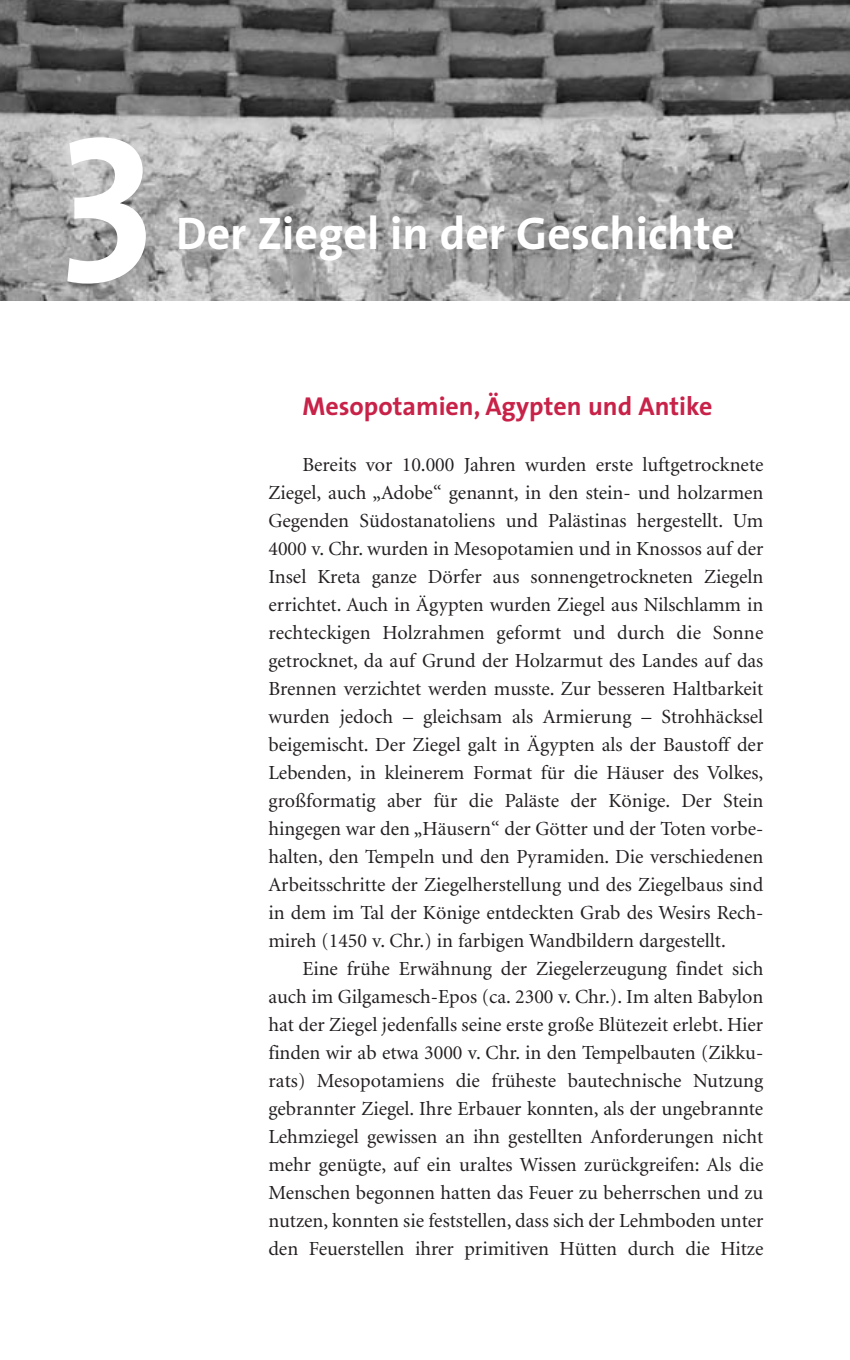
<style>
.page{position:relative;width:850px;height:1360px;background:#fff}
.page>*{position:absolute;margin:0;border:0;box-sizing:border-box;transform-origin:0 0}
.t1{font:700 206px "The Sans";color:#fff}
.t2{font:700 46px "The Sans";color:#fff}
.t3{font:700 26px "The Sans";color:#c82249}
.t4{font:20px/28px "Minion";color:#231f20;text-align:justify}
</style>
<div class="page">
<img style="left:0;top:0;width:850px;height:300px">
<h1 class="t1" style="left:60px;top:91px;width:96px">3</h1>
<h2 class="t2" style="left:176px;top:214px;width:560px">Der Ziegel in der Geschichte</h2>
<h3 class="t3" style="left:302px;top:396px;width:412px">Mesopotamien, Ägypten und Antike</h3>
<p class="t4" style="left:268px;top:453px;width:497px;text-indent:34px">Bereits vor 10.000 Jahren wurden erste luftgetrocknete Ziegel, auch „Adobe“ genannt, in den stein- und holzarmen Gegenden Südostanatoliens und Palästinas hergestellt. Um 4000 v. Chr. wurden in Mesopotamien und in Knossos auf der Insel Kreta ganze Dörfer aus sonnengetrockneten Ziegeln errichtet. Auch in Ägypten wurden Ziegel aus Nilschlamm in rechteckigen Holzrahmen geformt und durch die Sonne getrocknet, da auf Grund der Holzarmut des Landes auf das Brennen verzichtet werden musste. Zur besseren Haltbarkeit wurden jedoch – gleichsam als Armierung – Strohhäcksel beigemischt. Der Ziegel galt in Ägypten als der Baustoff der Lebenden, in kleinerem Format für die Häuser des Volkes, großformatig aber für die Paläste der Könige. Der Stein hingegen war den „Häusern“ der Götter und der Toten vorbe&shy;halten, den Tempeln und den Pyramiden. Die verschiedenen Arbeitsschritte der Ziegelherstellung und des Ziegelbaus sind in dem im Tal der Könige entdeckten Grab des Wesirs Rech&shy;mireh (1450 v. Chr.) in farbigen Wandbildern dargestellt.</p>
<p class="t4" style="left:268px;top:957px;width:496px;text-indent:34px">Eine frühe Erwähnung der Ziegelerzeugung findet sich auch im Gilgamesch-Epos (ca. 2300 v. Chr.). Im alten Babylon hat der Ziegel jedenfalls seine erste große Blütezeit erlebt. Hier finden wir ab etwa 3000 v. Chr. in den Tempelbauten (Zikku&shy;rats) Mesopotamiens die früheste bautechnische Nutzung gebrannter Ziegel. Ihre Erbauer konnten, als der ungebrannte Lehmziegel gewissen an ihn gestellten Anforderungen nicht mehr genügte, auf ein uraltes Wissen zurückgreifen: Als die Menschen begonnen hatten das Feuer zu beherrschen und zu nutzen, konnten sie feststellen, dass sich der Lehmboden unter den Feuerstellen ihrer primitiven Hütten durch die Hitze</p>
</div>
